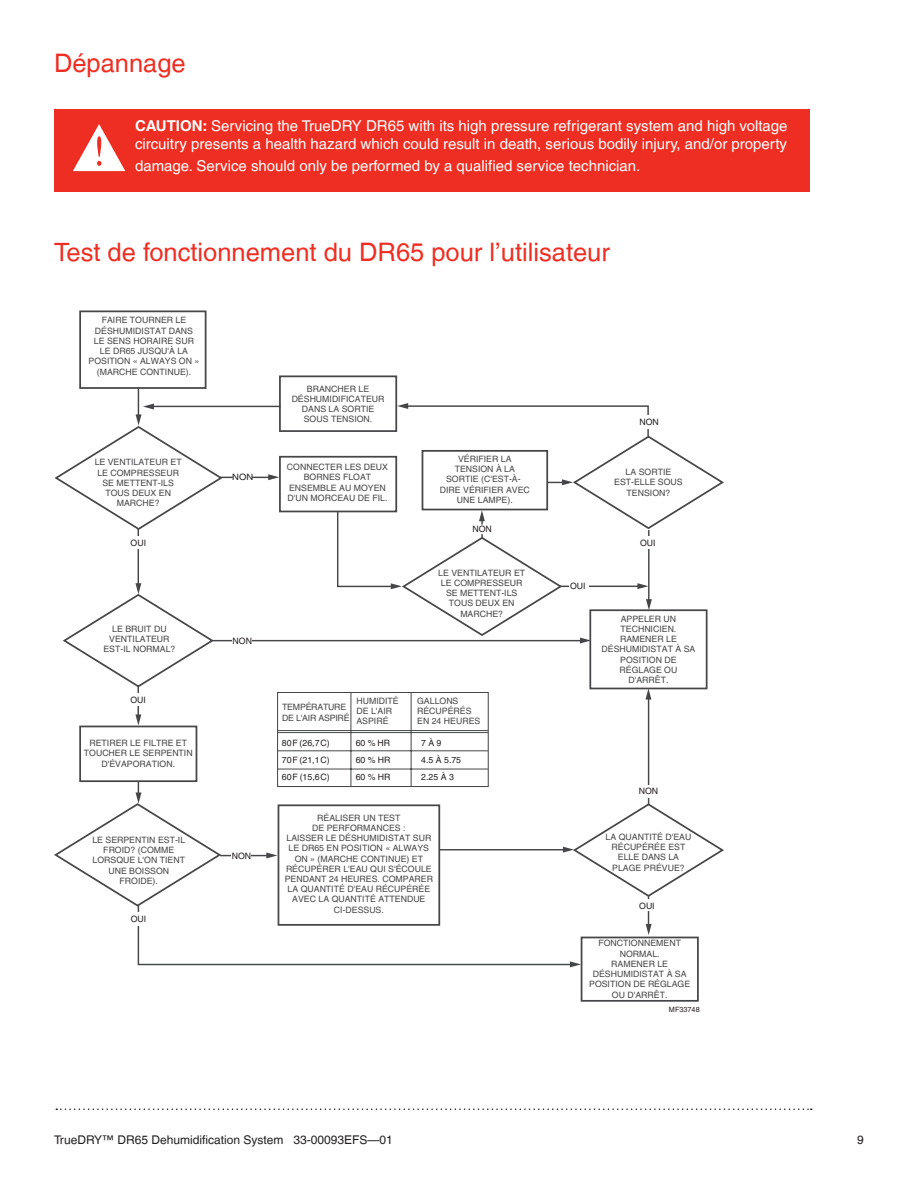
<style>
.page{position:relative;width:918px;height:1188px;background:#fff}
.page>*{position:absolute;margin:0;border:0;box-sizing:border-box;transform-origin:0 0}
.Heading_1{font:25.5px "Helvetica LT";color:#ee2e22}
.Caution{font:15px/18px "Helvetica LT";color:#fff}
.t1{font:12px "Helvetica LT";color:#231f20}
.t2{font:8.7px/10.2px "Helvetica LT";color:#454647;text-align:center}
.t3{font:8.7px "Helvetica LT";color:#231f20}
.t4{font:8.7px/10.2px "Helvetica LT";letter-spacing:-.025em;color:#454647}
.t5{font:8.7px "Helvetica LT";color:#231f20;scale:1.09 1}
.t6{font:7.35px "Helvetica LT";color:#231f20}
.s1{font-weight:700}
</style>
<div class="page">
<div style="left:54px;top:109px;width:756px;height:83px;background:#ee2e22"></div>
<svg style="left:73px;top:124px;width:52px;height:47px"></svg>
<div style="left:79px;top:310px;width:128px;height:79px;border:2px solid #454647"></div>
<div style="left:79px;top:726px;width:118px;height:56px;border:2px solid #454647"></div>
<div style="left:279px;top:375px;width:118px;height:57px;border:2px solid #454647"></div>
<div style="left:279px;top:456px;width:118px;height:56px;border:2px solid #454647"></div>
<div style="left:589px;top:609px;width:119px;height:80px;border:2px solid #454647"></div>
<div style="left:581px;top:937px;width:118px;height:65px;border:2px solid #454647"></div>
<div style="left:277px;top:692px;width:212px;height:95px;border:1px solid #454647"></div>
<hr style="left:351px;top:692px;width:1px;height:94px;background:#454647">
<hr style="left:411px;top:692px;width:1px;height:94px;background:#454647">
<hr style="left:277px;top:732px;width:211px;height:1px;background:#454647">
<hr style="left:277px;top:730px;width:211px;height:1px;background:#454647">
<hr style="left:277px;top:750px;width:211px;height:1px;background:#454647">
<hr style="left:277px;top:769px;width:211px;height:1px;background:#454647">
<hr style="left:138px;top:529px;width:1px;height:56px;background:#454647">
<svg style="left:63px;top:583px;width:153px;height:105px"></svg>
<hr style="left:138px;top:686px;width:1px;height:30px;background:#454647">
<svg style="left:135px;top:714px;width:6px;height:12px"></svg>
<hr style="left:220px;top:477px;width:50px;height:1px;background:#454647">
<svg style="left:268px;top:474px;width:11px;height:6px"></svg>
<hr style="left:212px;top:640px;width:370px;height:1px;background:#454647">
<hr style="left:152px;top:406px;width:129px;height:1px;background:#454647">
<svg style="left:54px;top:388px;width:170px;height:143px"></svg>
<svg style="left:54px;top:781px;width:670px;height:186px"></svg>
<hr style="left:648px;top:698px;width:1px;height:107px;background:#454647">
<svg style="left:645px;top:688px;width:6px;height:12px"></svg>
<div style="left:233px;top:472px;width:19px;height:11px;background:#fff"></div>
<div style="left:129px;top:537px;width:20px;height:12px;background:#fff"></div>
<div style="left:129px;top:693px;width:19px;height:13px;background:#fff"></div>
<div style="left:232px;top:633px;width:20px;height:15px;background:#fff"></div>
<div style="left:232px;top:851px;width:19px;height:11px;background:#fff"></div>
<div style="left:129px;top:913px;width:19px;height:13px;background:#fff"></div>
<div style="left:639px;top:785px;width:18px;height:12px;background:#fff"></div>
<div style="left:637px;top:900px;width:20px;height:11px;background:#fff"></div>
<svg style="left:336px;top:403px;width:388px;height:240px"></svg>
<div style="left:569px;top:580px;width:19px;height:12px;background:#fff"></div>
<div style="left:473px;top:525px;width:18px;height:9px;background:#fff"></div>
<svg style="left:56px;top:1108px;width:756px;height:2px"></svg>
<p class="Heading_1" style="left:54px;top:49px;width:133px">Dépannage</p>
<p class="Caution" style="left:135px;top:116px;width:654px"><span class="s1">CAUTION:</span> Servicing the TrueDRY DR65 with its high pressure refrigerant system and high voltage circuitry presents a health hazard which could result in death, serious bodily injury, and/or property</p>
<p class="Caution" style="left:135px;top:157px;width:507px">damage. Service should only be performed by a qualified service technician.</p>
<p class="Heading_1" style="left:54px;top:238px;width:558px">Test de fonctionnement du DR65 pour l’utilisateur</p>
<p class="t2" style="left:89px;top:315px;width:112px">FAIRE TOURNER LE<br>DÉSHUMIDISTAT DANS<br>LE SENS HORAIRE SUR<br>LE DR65 JUSQU'À LA<br>POSITION « ALWAYS ON » (MARCHE CONTINUE).</p>
<p class="t2" style="left:95px;top:457px;width:89px">LE VENTILATEUR ET<br>LE COMPRESSEUR<br>SE METTENT-ILS<br>TOUS DEUX EN<br>MARCHE?</p>
<p class="t3" style="left:131px;top:538px;width:17px">OUI</p>
<p class="t2" style="left:103px;top:623px;width:73px">LE BRUIT DU<br>VENTILATEUR<br>EST-IL NORMAL?</p>
<p class="t3" style="left:130px;top:694px;width:17px">OUI</p>
<p class="t2" style="left:84px;top:738px;width:110px">RETIRER LE FILTRE ET<br>TOUCHER LE SERPENTIN<br>D'ÉVAPORATION.</p>
<p class="t2" style="left:92px;top:835px;width:94px">LE SERPENTIN EST-IL<br>FROID? (COMME<br>LORSQUE L'ON TIENT<br>UNE BOISSON<br>FROIDE).</p>
<p class="t3" style="left:131px;top:914px;width:17px">OUI</p>
<p class="t5" style="left:232px;top:472px;width:21px">NON</p>
<p class="t3" style="left:233px;top:636px;width:21px">NON</p>
<p class="t3" style="left:232px;top:851px;width:21px">NON</p>
<p class="t2" style="left:292px;top:383px;width:94px">BRANCHER LE<br>DÉSHUMIDIFICATEUR<br>DANS LA SORTIE<br>SOUS TENSION.</p>
<p class="t3" style="left:639px;top:417px;width:21px">NON</p>
<p class="t2" style="left:440px;top:454px;width:91px">VÉRIFIER LA<br>TENSION À LA<br>SORTIE (C'EST-À-<br>DIRE VÉRIFIER AVEC<br>UNE LAMPE).</p>
<p class="t2" style="left:287px;top:462px;width:103px">CONNECTER LES DEUX<br>BORNES FLOAT<br>ENSEMBLE AU MOYEN<br>D'UN MORCEAU DE FIL.</p>
<p class="t2" style="left:614px;top:467px;width:70px">LA SORTIE<br>EST-ELLE SOUS<br>TENSION?</p>
<p class="t3" style="left:472px;top:524px;width:21px">NON</p>
<p class="t2" style="left:438px;top:568px;width:89px">LE VENTILATEUR ET<br>LE COMPRESSEUR<br>SE METTENT-ILS<br>TOUS DEUX EN<br>MARCHE?</p>
<p class="t4" style="left:282px;top:702px;width:69px">TEMPÉRATURE<br>DE L'AIR ASPIRÉ</p>
<p class="t2" style="left:356px;top:696px;width:44px;text-align:left">HUMIDITÉ<br>DE L'AIR<br>ASPIRÉ</p>
<p class="t2" style="left:417px;top:696px;width:65px;text-align:left">GALLONS<br>RÉCUPÉRÉS<br>EN 24 HEURES</p>
<p class="t3" style="left:282px;top:738px;width:49px">80F (26,7C)</p>
<p class="t3" style="left:356px;top:738px;width:36px">60 % HR</p>
<p class="t3" style="left:421px;top:738px;width:22px">7 À 9</p>
<p class="t3" style="left:282px;top:755px;width:49px">70F (21,1C)</p>
<p class="t3" style="left:356px;top:755px;width:36px">60 % HR</p>
<p class="t3" style="left:421px;top:755px;width:41px">4.5 À 5.75</p>
<p class="t3" style="left:282px;top:772px;width:49px">60F (15,6C)</p>
<p class="t3" style="left:356px;top:772px;width:36px">60 % HR</p>
<p class="t3" style="left:421px;top:772px;width:34px">2.25 À 3</p>
<p class="t2" style="left:285px;top:813px;width:150px">RÉALISER UN TEST<br>DE PERFORMANCES :<br>LAISSER LE DÉSHUMIDISTAT SUR<br>LE DR65 EN POSITION « ALWAYS<br>ON » (MARCHE CONTINUE) ET<br>RÉCUPÉRER L'EAU QUI S'ÉCOULE<br>PENDANT 24 HEURES. COMPARER<br>LA QUANTITÉ D'EAU RÉCUPÉRÉE<br>AVEC LA QUANTITÉ ATTENDUE<br>CI-DESSUS.</p>
<p class="t3" style="left:570px;top:581px;width:17px">OUI</p>
<p class="t3" style="left:640px;top:537px;width:17px">OUI</p>
<p class="t2" style="left:602px;top:614px;width:95px">APPELER UN<br>TECHNICIEN.<br>RAMENER LE<br>DÉSHUMIDISTAT À SA<br>POSITION DE<br>RÉGLAGE OU<br>D'ARRÊT.</p>
<p class="t3" style="left:639px;top:786px;width:21px">NON</p>
<p class="t2" style="left:606px;top:832px;width:87px">LA QUANTITÉ D'EAU<br>RÉCUPÉRÉE EST<br>ELLE DANS LA<br>PLAGE PRÉVUE?</p>
<p class="t3" style="left:639px;top:901px;width:17px">OUI</p>
<p class="t2" style="left:589px;top:938px;width:103px">FONCTIONNEMENT<br>NORMAL.<br>RAMENER LE<br>DÉSHUMIDISTAT À SA<br>POSITION DE RÉGLAGE<br>OU D'ARRÊT.</p>
<p class="t6" style="left:669px;top:1006px;width:32px">MF33748</p>
<h3 class="t1" style="left:54px;top:1133px;width:340px">TrueDRY™ DR65 Dehumidification System 33-00093EFS—01</h3>
<h3 class="t1" style="left:857px;top:1133px;width:8px">9</h3>
</div>
